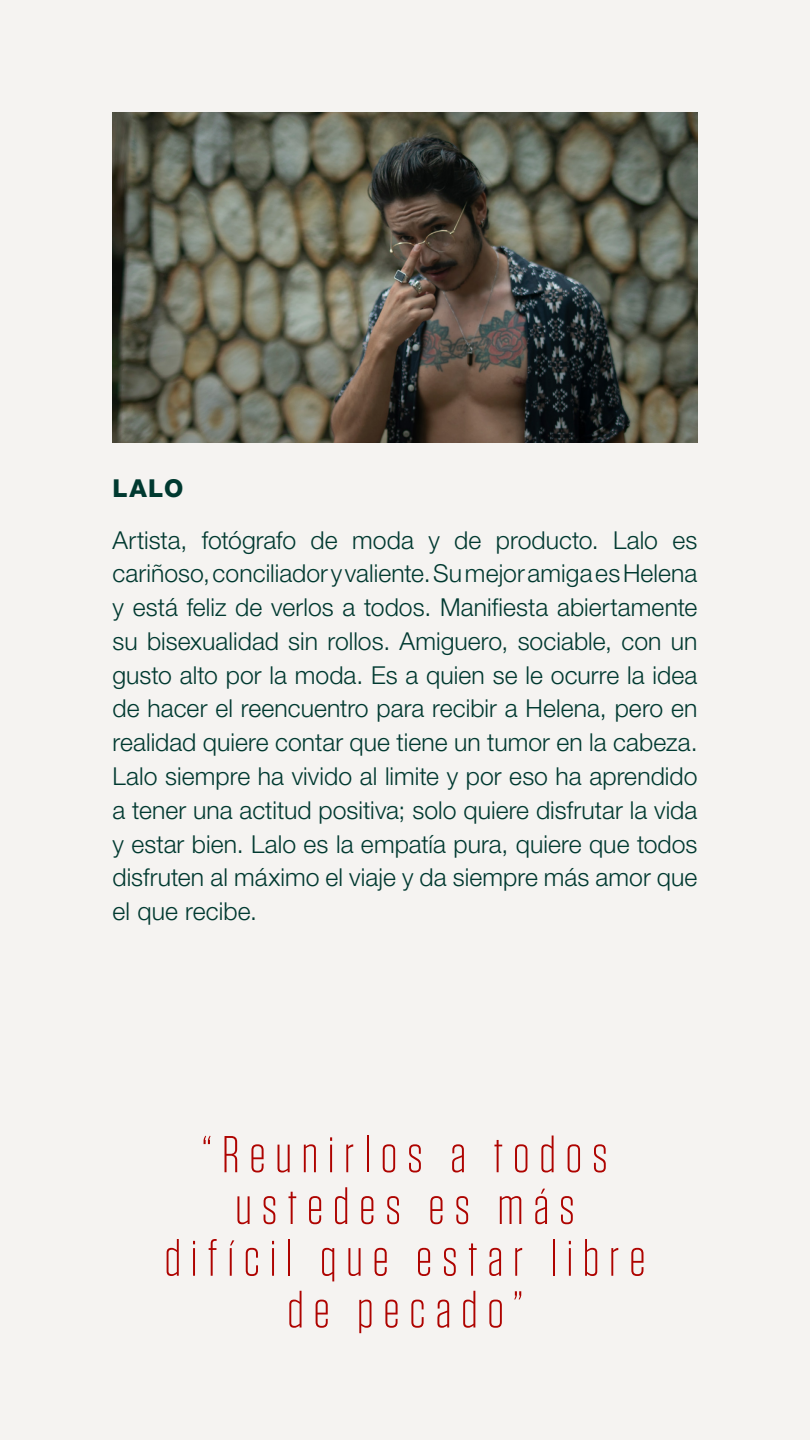
<style>
.page{position:relative;width:810px;height:1440px;background:#f5f3f1}
.page>*{position:absolute;margin:0;border:0;box-sizing:border-box;transform-origin:0 0}
.t1{font:300 51.75px/51.8px "Tungsten";letter-spacing:.18em;color:#ae0300;text-align:center}
.t2{font:300 24.75px/33.8px "Helvetica Neue LT Std";letter-spacing:.005em;color:#003930;text-align:justify}
.t3{font:800 24.75px "Helvetica Neue LT Std";color:#003930}
</style>
<div class="page">
<img style="left:112px;top:112px;width:585px;height:330px">
<p class="t3" style="left:112px;top:473px;width:72px">LALO</p>
<p class="t2" style="left:112px;top:522px;width:587px">Artista, fotógrafo de moda y de producto. Lalo es cariñoso, conciliador y valiente. Su mejor amiga es Helena y está feliz de verlos a todos. Manifiesta abiertamente su bisexualidad sin rollos. Amiguero, sociable, con un gusto alto por la moda. Es a quien se le ocurre la idea de hacer el reencuentro para recibir a Helena, pero en realidad quiere contar que tiene un tumor en la cabeza.<br>Lalo siempre ha vivido al limite y por eso ha aprendido a tener una actitud positiva; solo quiere disfrutar la vida y estar bien. Lalo es la empatía pura, quiere que todos disfruten al máximo el viaje y da siempre más amor que el que recibe.</p>
<h1 class="t1" style="left:164px;top:1129px;width:483px">“Reunirlos a todos ustedes es más difícil que estar libre de pecado”</h1>
</div>
